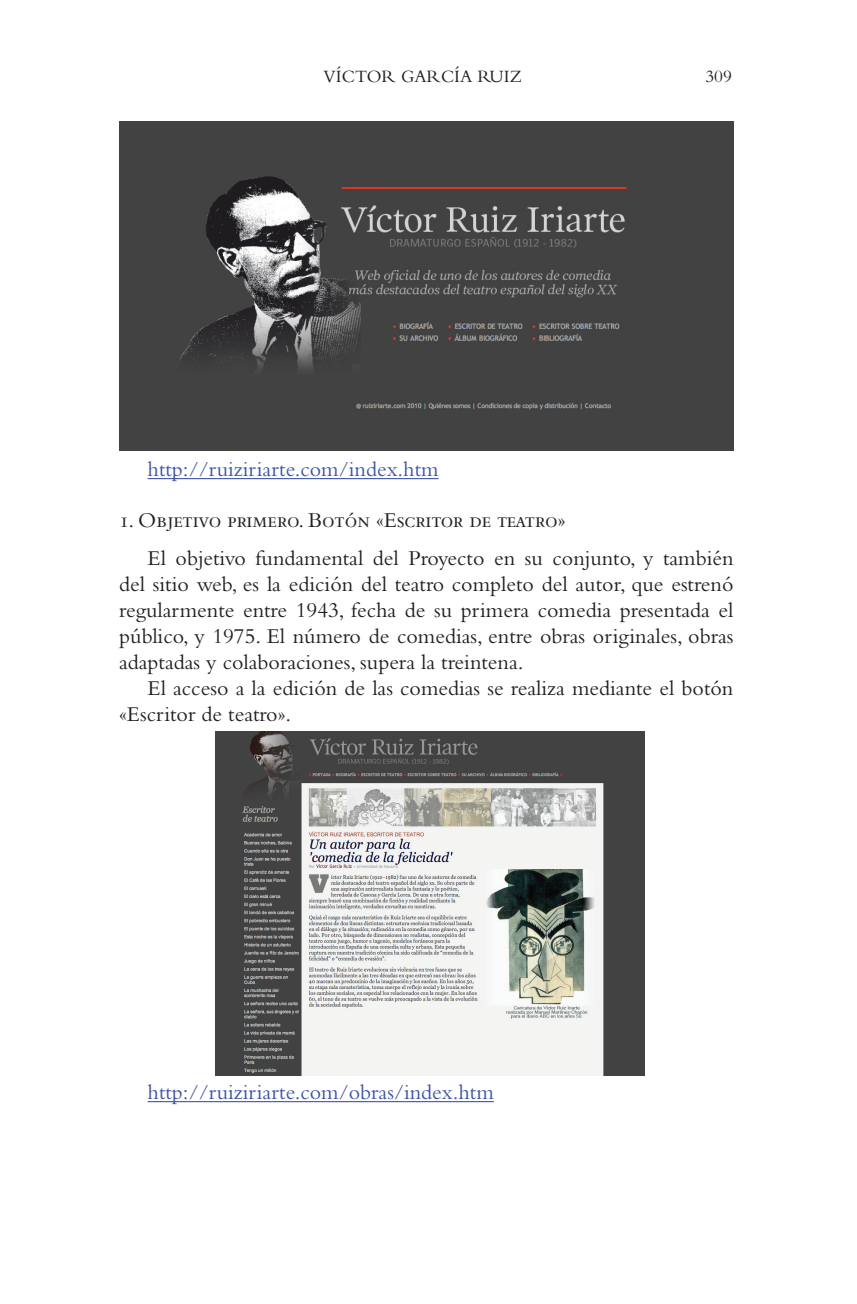
<style>
.page{position:relative;width:857px;height:1304px;background:#fff}
.page>*{position:absolute;margin:0;border:0;box-sizing:border-box;transform-origin:0 0}
.t1{font:22px/26px "Bembo";color:#231f20;text-align:justify}
.t2{font:22px "Bembo";color:#3d54a4}
.t3{font:22px "Bembo SC";letter-spacing:-.01em;color:#231f20}
.t4{font:18px "Bembo";color:#231f20}
</style>
<div class="page">
<hr style="left:147px;top:478px;width:291px;height:1px;background:#3d54a4">
<hr style="left:147px;top:1101px;width:346px;height:1px;background:#3d54a4">
<img style="left:119px;top:122px;width:614px;height:328px">
<img style="left:215px;top:731px;width:428px;height:344px">
<p class="t4" style="left:323px;top:66px;width:200px">Víctor García Ruiz</p>
<p class="t4" style="left:705px;top:66px;width:28px">309</p>
<p class="t2" style="left:147px;top:457px;width:292px">http://ruiziriarte.com/index.htm</p>
<p class="t3" style="left:119px;top:508px;width:447px">1. Objetivo primero. Botón «Escritor de teatro»</p>
<p class="t1" style="left:119px;top:545px;width:615px;text-indent:28px">El objetivo fundamental del Proyecto en su conjunto, y también del sitio web, es la edición del teatro completo del autor, que estrenó regularmente entre 1943, fecha de su primera comedia presentada el público, y 1975. El número de comedias, entre obras originales, obras adaptadas y colaboraciones, supera la treintena.</p>
<p class="t1" style="left:119px;top:675px;width:615px;text-indent:28px">El acceso a la edición de las comedias se realiza mediante el botón «Escritor de teatro».</p>
<p class="t2" style="left:147px;top:1080px;width:347px">http://ruiziriarte.com/obras/index.htm</p>
</div>
